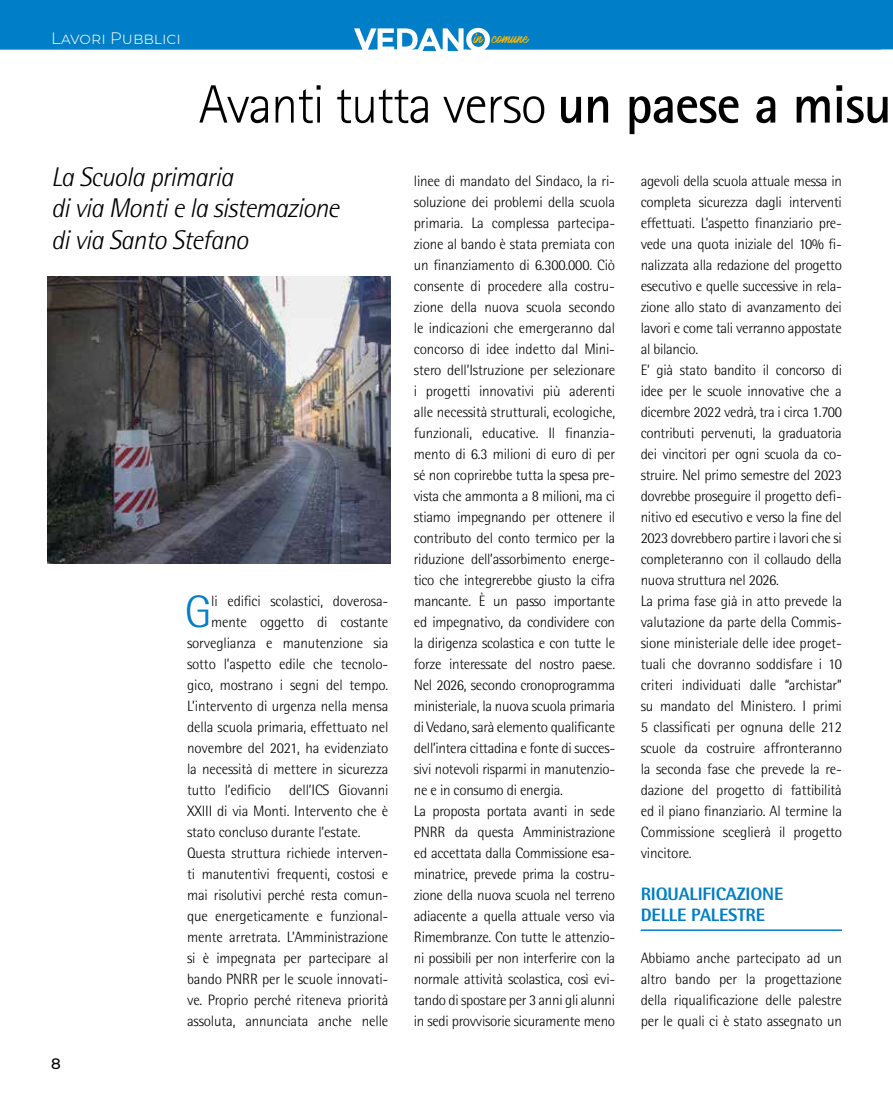
<style>
.page{position:relative;width:893px;height:1106px;background:#fff}
.page>*{position:absolute;margin:0;border:0;box-sizing:border-box;transform-origin:0 0}
.t1{font:300 54px "Rotis Sans Serif Std";letter-spacing:-.025em;color:#000}
.t2{font:300 45.45px "Rotis Semi Sans Std";color:#007ec7}
.t3{font:italic 300 27px/31.5px "Rotis Semi Sans Std";letter-spacing:-.025em;color:#000}
.t4{font:800 18px/21px "Rotis Semi Sans Std";letter-spacing:-.01em;color:#007ec7}
.t5{font:300 16.5px "Montserrat";color:#fff}
.t6{font:300 15px/21px "Rotis Semi Sans Std";letter-spacing:-.02em;color:#000}
.t7{font:500 15px "Montserrat";color:#000}
.t8{font:12.75px "Mark My Words";color:#fab600}
.s1{font-weight:700}
</style>
<div class="page">
<div style="left:0;top:0;width:893px;height:50px;background:#007ec7"></div>
<svg style="left:0;top:28px;width:893px;height:23px"></svg>
<hr style="left:641px;top:929px;width:201px;height:2px;background:#007ec7">
<img style="left:48px;top:277px;width:342px;height:287px">
<p class="t5" style="left:51px;top:27px;width:131px">Lavori Pubblici</p>
<p class="t8" style="left:474px;top:31px;width:56px">in comune</p>
<h1 class="t1" style="left:199px;top:73px;width:694px">Avanti tutta verso <span class="s1">un paese a misu</span></h1>
<h3 class="t3" style="left:51px;top:160px;width:289px">La Scuola primaria<br>di via Monti e la sistemazione di via Santo Stefano</h3>
<p class="t7" style="left:51px;top:1053px;width:11px">8</p>
<h2 class="t2" style="left:185px;top:585px;width:28px">G</h2>
<p class="t6" style="left:211px;top:590px;width:179px">li edifici scolastici, doverosa-</p>
<p class="t6" style="left:211px;top:611px;width:179px">mente oggetto di costante</p>
<p class="t6" style="left:187px;top:632px;width:203px">sorveglianza e manutenzione sia</p>
<p class="t6" style="left:187px;top:653px;width:203px">sotto l’aspetto edile che tecnolo-</p>
<p class="t6" style="left:187px;top:674px;width:203px">gico, mostrano i segni del tempo.</p>
<p class="t6" style="left:187px;top:695px;width:203px">L’intervento di urgenza nella mensa</p>
<p class="t6" style="left:187px;top:716px;width:203px">della scuola primaria, effettuato nel</p>
<p class="t6" style="left:187px;top:737px;width:203px">novembre del 2021, ha evidenziato</p>
<p class="t6" style="left:187px;top:758px;width:203px">la necessità di mettere in sicurezza</p>
<p class="t6" style="left:187px;top:779px;width:203px">tutto l’edificio dell’ICS Giovanni</p>
<p class="t6" style="left:187px;top:800px;width:203px">XXIII di via Monti. Intervento che è</p>
<p class="t6" style="left:187px;top:821px;width:175px">stato concluso durante l’estate.</p>
<p class="t6" style="left:187px;top:842px;width:203px">Questa struttura richiede interven-</p>
<p class="t6" style="left:187px;top:863px;width:203px">ti manutentivi frequenti, costosi e</p>
<p class="t6" style="left:187px;top:884px;width:203px">mai risolutivi perché resta comun-</p>
<p class="t6" style="left:187px;top:905px;width:203px">que energeticamente e funzional-</p>
<p class="t6" style="left:187px;top:926px;width:203px">mente arretrata. L’Amministrazione</p>
<p class="t6" style="left:187px;top:947px;width:203px">si è impegnata per partecipare al</p>
<p class="t6" style="left:187px;top:968px;width:203px">bando PNRR per le scuole innovati-</p>
<p class="t6" style="left:187px;top:989px;width:203px">ve. Proprio perché riteneva priorità</p>
<p class="t6" style="left:187px;top:1010px;width:203px">assoluta, annunciata anche nelle</p>
<p class="t6" style="left:414px;top:170px;width:203px">linee di mandato del Sindaco, la ri&shy;soluzione dei problemi della scuola primaria. La complessa partecipa&shy;zione al bando è stata premiata con un finanziamento di 6.300.000. Ciò consente di procedere alla costru&shy;zione della nuova scuola secondo le indicazioni che emergeranno dal concorso di idee indetto dal Mini&shy;stero dell’Istruzione per selezionare i progetti innovativi più aderenti alle necessità strutturali, ecologiche, funzionali, educative. Il finanzia&shy;mento di 6.3 milioni di euro di per sé non coprirebbe tutta la spesa pre&shy;vista che ammonta a 8 milioni, ma ci stiamo impegnando per ottenere il contributo del conto termico per la riduzione dell’assorbimento energe&shy;tico che integrerebbe giusto la cifra mancante. È un passo importante ed impegnativo, da condividere con la dirigenza scolastica e con tutte le forze interessate del nostro paese.<br>Nel 2026, secondo cronoprogramma ministeriale, la nuova scuola primaria di Vedano, sarà elemento qualificante dell’intera cittadina e fonte di succes&shy;sivi notevoli risparmi in manutenzio&shy;ne e in consumo di energia.<br>La proposta portata avanti in sede PNRR da questa Amministrazione ed accettata dalla Commissione esa&shy;minatrice, prevede prima la costru&shy;zione della nuova scuola nel terreno adiacente a quella attuale verso via Rimembranze. Con tutte le attenzio&shy;ni possibili per non interferire con la normale attività scolastica, così evi&shy;tando di spostare per 3 anni gli alunni in sedi provvisorie sicuramente meno</p>
<p class="t6" style="left:641px;top:170px;width:203px">agevoli della scuola attuale messa in completa sicurezza dagli interventi effettuati. L’aspetto finanziario pre&shy;vede una quota iniziale del 10% fi&shy;nalizzata alla redazione del progetto esecutivo e quelle successive in rela&shy;zione allo stato di avanzamento dei lavori e come tali verranno appostate al bilancio.<br>E’ già stato bandito il concorso di idee per le scuole innovative che a dicembre 2022 vedrà, tra i circa 1.700 contributi pervenuti, la graduatoria dei vincitori per ogni scuola da co&shy;struire. Nel primo semestre del 2023 dovrebbe proseguire il progetto defi&shy;nitivo ed esecutivo e verso la fine del 2023 dovrebbero partire i lavori che si completeranno con il collaudo della nuova struttura nel 2026.<br>La prima fase già in atto prevede la valutazione da parte della Commis&shy;sione ministeriale delle idee proget&shy;tuali che dovranno soddisfare i 10 criteri individuati dalle “archistar” su mandato del Ministero. I primi 5 classificati per ognuna delle 212 scuole da costruire affronteranno la seconda fase che prevede la re&shy;dazione del progetto di fattibilità ed il piano finanziario. Al termine la Commissione sceglierà il progetto vincitore.</p>
<p class="t4" style="left:641px;top:883px;width:144px">RIQUALIFICAZIONE<br>DELLE PALESTRE</p>
<p class="t6" style="left:641px;top:947px;width:203px;text-align:justify">Abbiamo anche partecipato ad un altro bando per la progettazione della riqualificazione delle palestre per le quali ci è stato assegnato un</p>
</div>
